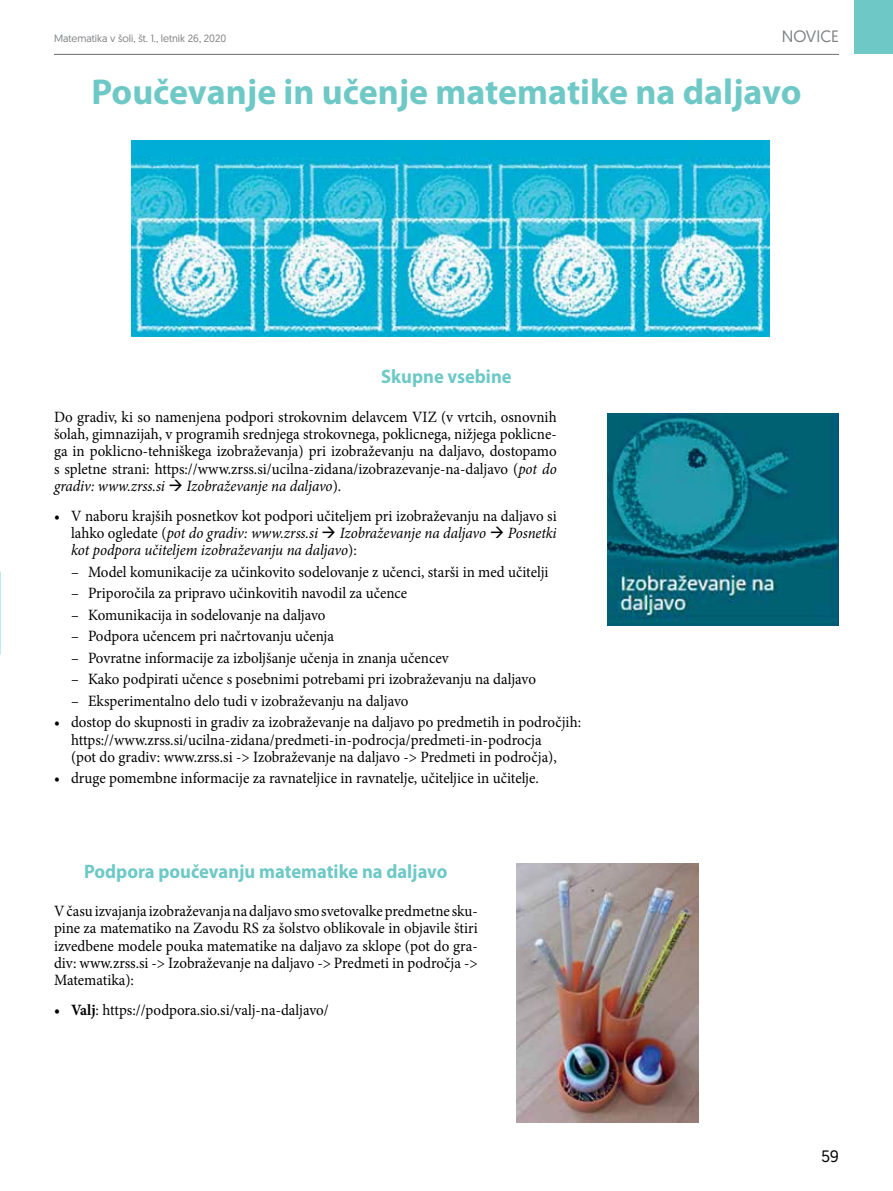
<style>
.page{position:relative;width:893px;height:1191px;background:#fff}
.page>*{position:absolute;margin:0;border:0;box-sizing:border-box;transform-origin:0 0}
.t1{font:700 36px "Myriad Pro";color:#6ec9c6}
.t2{font:700 19.5px "Myriad Pro";color:#6ec9c6;scale:.95 1}
.t3{font:16.5px "Geomanist";color:#808285}
.t4{font:16.5px "Geomanist";color:#000}
.t5{font:15.75px/17.2px "Minion Pro";color:#000;text-align:justify;scale:.95 1}
.t6{font:italic 15.75px/17.2px "Minion Pro";letter-spacing:-.01em;color:#000;text-align:justify;scale:.95 1}
.t7{font:10.5px "Geomanist";color:#808285}
.s1{font-style:italic}
.s2{font-style:normal}
.s3{font-weight:700}
</style>
<div class="page">
<hr style="left:54px;top:54px;width:785px;height:1px;background:#6d6e71">
<div style="left:855px;top:0;width:38px;height:54px;background:#6ec9c6"></div>
<img style="left:132px;top:140px;width:638px;height:196px">
<img style="left:608px;top:413px;width:231px;height:212px">
<img style="left:517px;top:863px;width:182px;height:260px">
<p class="t7" style="left:54px;top:31px;width:174px">Matematika v šoli, št. 1., letnik 26, 2020</p>
<p class="t3" style="left:782px;top:26px;width:59px">NOVICE</p>
<h1 class="t1" style="left:91px;top:68px;width:711px">Poučevanje in učenje matematike na daljavo</h1>
<p class="t2" style="left:381px;top:364px;width:139px">Skupne vsebine</p>
<p class="t5" style="left:54px;top:408px;width:531px">Do gradiv, ki so namenjena podpori strokovnim delavcem VIZ (v vrtcih, osnovnih šolah, gimnazijah, v programih srednjega strokovnega, poklicnega, nižjega poklicne&shy;ga in poklicno-tehniškega izobraževanja) pri izobraževanju na daljavo, dostopamo s spletne strani: https://www.zrss.si/ucilna-zidana/izobrazevanje-na-daljavo (<span class="s1">pot do gradiv: www.zrss.si</span> → <span class="s1">Izobraževanje na daljavo</span>).</p>
<p class="t6" style="left:71px;top:507px;width:513px;text-indent:-17px"><span class="s2">• V naboru krajših posnetkov kot podpori učiteljem pri izobraževanju na daljavo si lahko ogledate (</span>pot do gradiv: www.zrss.si → Izobraževanje na daljavo → Posnetki kot podpora učiteljem izobraževanju na daljavo<span class="s2">):</span></p>
<p class="t5" style="left:71px;top:563px;width:504px">– Model komunikacije za učinkovito sodelovanje z učenci, starši in med učitelji</p>
<p class="t5" style="left:71px;top:585px;width:355px">– Priporočila za pripravo učinkovitih navodil za učence</p>
<p class="t5" style="left:71px;top:606px;width:269px">– Komunikacija in sodelovanje na daljavo</p>
<p class="t5" style="left:71px;top:628px;width:278px">– Podpora učencem pri načrtovanju učenja</p>
<p class="t5" style="left:71px;top:649px;width:399px">– Povratne informacije za izboljšanje učenja in znanja učencev</p>
<p class="t5" style="left:71px;top:671px;width:491px">– Kako podpirati učence s posebnimi potrebami pri izobraževanju na daljavo</p>
<p class="t5" style="left:71px;top:692px;width:357px">– Eksperimentalno delo tudi v izobraževanju na daljavo</p>
<p class="t5" style="left:71px;top:714px;width:538px;text-align:left;text-indent:-17px">• dostop do skupnosti in gradiv za izobraževanje na daljavo po predmetih in področjih: https://www.zrss.si/ucilna-zidana/predmeti-in-podrocja/predmeti-in-podrocja<br>(pot do gradiv: www.zrss.si -&gt; Izobraževanje na daljavo -&gt; Predmeti in področja),</p>
<p class="t5" style="left:54px;top:770px;width:512px">• druge pomembne informacije za ravnateljice in ravnatelje, učiteljice in učitelje.</p>
<p class="t2" style="left:84px;top:858px;width:384px">Podpora poučevanju matematike na daljavo</p>
<p class="t5" style="left:54px;top:902px;width:448px">V času izvajanja izobraževanja na daljavo smo svetovalke predmetne sku&shy;pine za matematiko na Zavodu RS za šolstvo oblikovale in objavile štiri izvedbene modele pouka matematike na daljavo za sklope (pot do gra&shy;div: www.zrss.si -&gt; Izobraževanje na daljavo -&gt; Predmeti in področja -&gt; Matematika):</p>
<p class="t5" style="left:54px;top:1001px;width:291px"><span class="s3">• Valj</span>: https://podpora.sio.si/valj-na-daljavo/</p>
<p class="t4" style="left:821px;top:1145px;width:19px">59</p>
</div>
